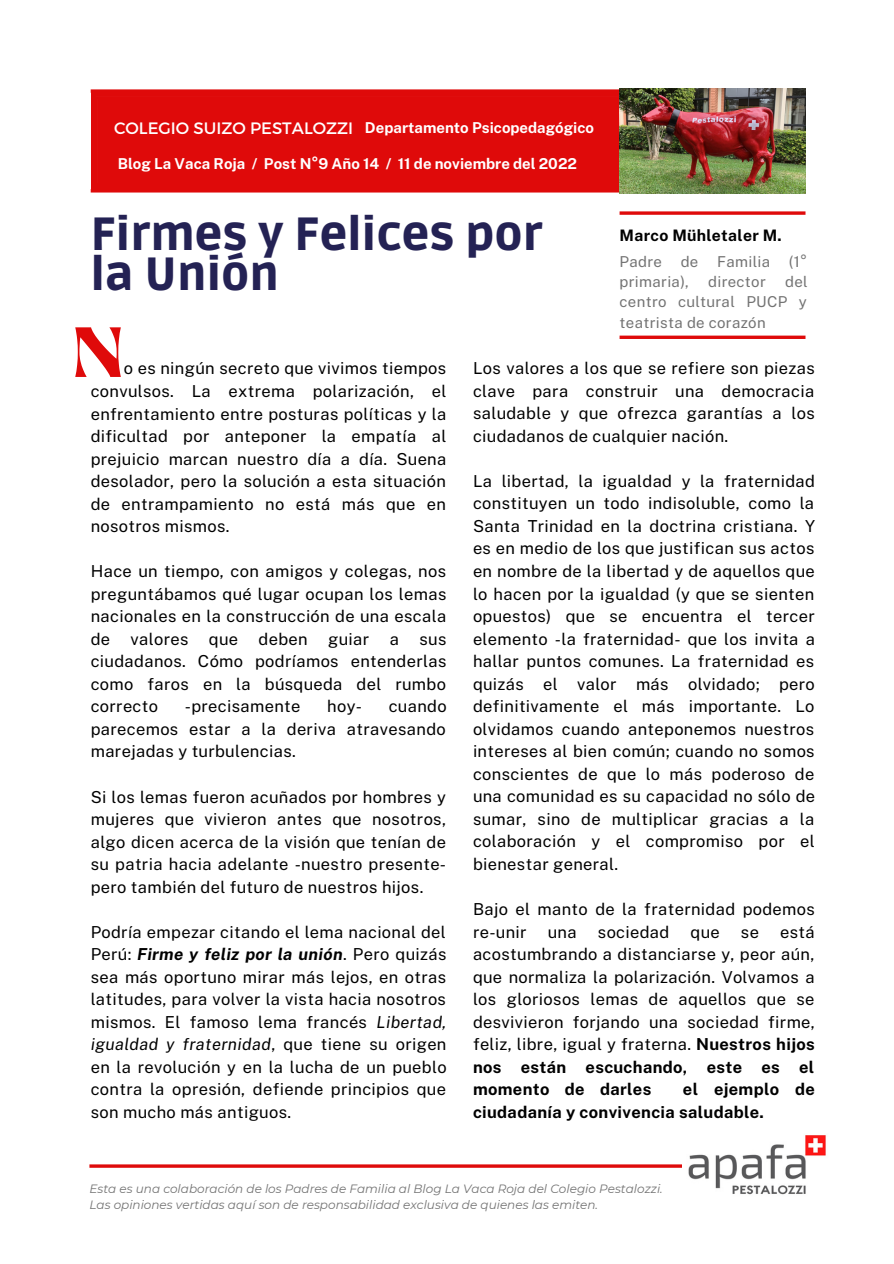
<style>
.page{position:relative;width:894px;height:1264px;background:#fff}
.page>*{position:absolute;margin:0;border:0;box-sizing:border-box;transform-origin:0 0}
.t1{font:57px "Brasika Display";color:#df0a0a}
.t2{font:900 46.2px/40.5px "Ruda";color:#242254}
.t3{font:16.5px/22.5px "Public Sans";letter-spacing:.02em;color:#000;text-align:justify}
.t4{font:700 16.5px/22.5px "Public Sans";letter-spacing:.02em;color:#000}
.t5{font:700 15.75px "Public Sans";letter-spacing:.02em;color:#000}
.t6{font:700 15px "Public Sans";color:#fff}
.t7{font:15px/20.2px "Public Sans";letter-spacing:.02em;color:#737373}
.t8{font:italic 12px/16px "Montserrat";color:#737373}
.s1{font-family:"Montserrat";font-weight:400;font-size:16.5px}
.s2{font-weight:700;font-style:italic}
.s3{font-style:italic}
.s4{font-weight:700}
</style>
<div class="page">
<svg style="left:91px;top:89px;width:528px;height:3px;fill:#df0a0a"></svg>
<hr style="left:91px;top:189px;width:714px;height:3px;background:#df0a0a">
<hr style="left:89px;top:1164px;width:715px;height:3px;background:#df0a0a">
<img style="left:682px;top:1135px;width:144px;height:60px">
<div style="left:91px;top:92px;width:548px;height:98px;background:#df0a0a"></div>
<img style="left:619px;top:88px;width:186px;height:105px">
<svg style="left:619px;top:335px;width:186px;height:4px"></svg>
<svg style="left:619px;top:211px;width:186px;height:4px"></svg>
<p class="t6" style="left:114px;top:118px;width:481px"><span class="s1">COLEGIO SUIZO PESTALOZZI</span> Departamento Psicopedagógico</p>
<p class="t6" style="left:118px;top:155px;width:460px">Blog La Vaca Roja / Post N°9 Año 14 / 11 de noviembre del 2022</p>
<h2 class="t2" style="left:91px;top:215px;width:453px">Firmes y Felices por la Unión</h2>
<p class="t5" style="left:619px;top:226px;width:164px">Marco Mühletaler M.</p>
<p class="t7" style="left:619px;top:251px;width:189px">Padre de Familia (1° primaria),</p>
<p class="t7" style="left:619px;top:271px;width:189px;text-align:justify;text-indent:165px">del centro cultural PUCP y teatrista de corazón</p>
<p class="t7" style="left:708px;top:271px;width:59px">director</p>
<h1 class="t1" style="left:74px;top:309px;width:50px">N</h1>
<p class="t3" style="left:473px;top:357px;width:343px">Los valores a los que se refiere son piezas clave para construir una democracia saludable y que ofrezca garantías a los ciudadanos de cualquier nación.</p>
<p class="t3" style="left:473px;top:469px;width:343px">La libertad, la igualdad y la fraternidad constituyen un todo indisoluble, como la Santa Trinidad en la doctrina cristiana. Y es en medio de los que justifican sus actos en nombre de la libertad y de aquellos que lo hacen por la igualdad (y que se sienten opuestos) que se encuentra el tercer elemento -la fraternidad- que los invita a hallar puntos comunes. La fraternidad es quizás el valor más olvidado; pero definitivamente el más importante. Lo olvidamos cuando anteponemos nuestros intereses al bien común; cuando no somos conscientes de que lo más poderoso de una comunidad es su capacidad no sólo de sumar, sino de multiplicar gracias a la colaboración y el compromiso por el bienestar general.</p>
<p class="t3" style="left:473px;top:897px;width:343px">Bajo el manto de la fraternidad podemos re-unir</p>
<p class="t3" style="left:91px;top:357px;width:357px;text-indent:33px">o es ningún secreto que vivimos tiempos convulsos. La extrema polarización, el enfrentamiento entre posturas políticas y la dificultad por anteponer la empatía al prejuicio marcan nuestro día a día. Suena desolador, pero la solución a esta situación de entrampamiento no está más que en nosotros mismos.</p>
<p class="t3" style="left:91px;top:560px;width:357px">Hace un tiempo, con amigos y colegas, nos preguntábamos qué lugar ocupan los lemas nacionales en la construcción de una escala de valores que deben guiar a sus ciudadanos. Cómo podríamos entenderlas como faros en la búsqueda del rumbo correcto</p>
<p class="t3" style="left:91px;top:695px;width:357px;text-indent:298px">cuando parecemos estar a la deriva atravesando marejadas y turbulencias.</p>
<p class="t3" style="left:91px;top:785px;width:357px">Si los lemas fueron acuñados por hombres y mujeres que vivieron antes que nosotros, algo dicen acerca de la visión que tenían de su patria hacia adelante -nuestro presente&shy;pero también del futuro de nuestros hijos.</p>
<p class="t3" style="left:91px;top:920px;width:357px">Podría empezar citando el lema nacional del Perú: <span class="s2">Firme y feliz por la unión</span>. Pero quizás sea más oportuno mirar más lejos, en otras latitudes, para volver la vista hacia nosotros mismos. El famoso lema francés <span class="s3">Libertad, igualdad y fraternidad</span>, que tiene su origen en la revolución y en la lucha de un pueblo contra la opresión, defiende principios que son mucho más antiguos.</p>
<p class="t3" style="left:185px;top:695px;width:117px">-precisamente</p>
<p class="t3" style="left:327px;top:695px;width:36px">hoy-</p>
<p class="t3" style="left:547px;top:920px;width:30px">una</p>
<p class="t3" style="left:597px;top:920px;width:73px">sociedad</p>
<p class="t3" style="left:690px;top:920px;width:31px">que</p>
<p class="t3" style="left:740px;top:920px;width:20px">se</p>
<p class="t3" style="left:473px;top:920px;width:343px;text-indent:307px">está acostumbrando a distanciarse y, peor aún, que normaliza la polarización. Volvamos a los gloriosos lemas de aquellos que se desvivieron forjando una sociedad firme, feliz, libre, igual y fraterna. <span class="s4">Nuestros hijos nos están escuchando, este es el momento de darles</span></p>
<p class="t4" style="left:473px;top:1077px;width:343px;text-indent:210px">el ejemplo de ciudadanía y convivencia saludable.</p>
<p class="t8" style="left:89px;top:1180px;width:574px">Esta es una colaboración de los Padres de Familia al Blog La Vaca Roja del Colegio Pestalozzi.<br>Las opiniones vertidas aquí son de responsabilidad exclusiva de quienes las emiten.</p>
</div>
